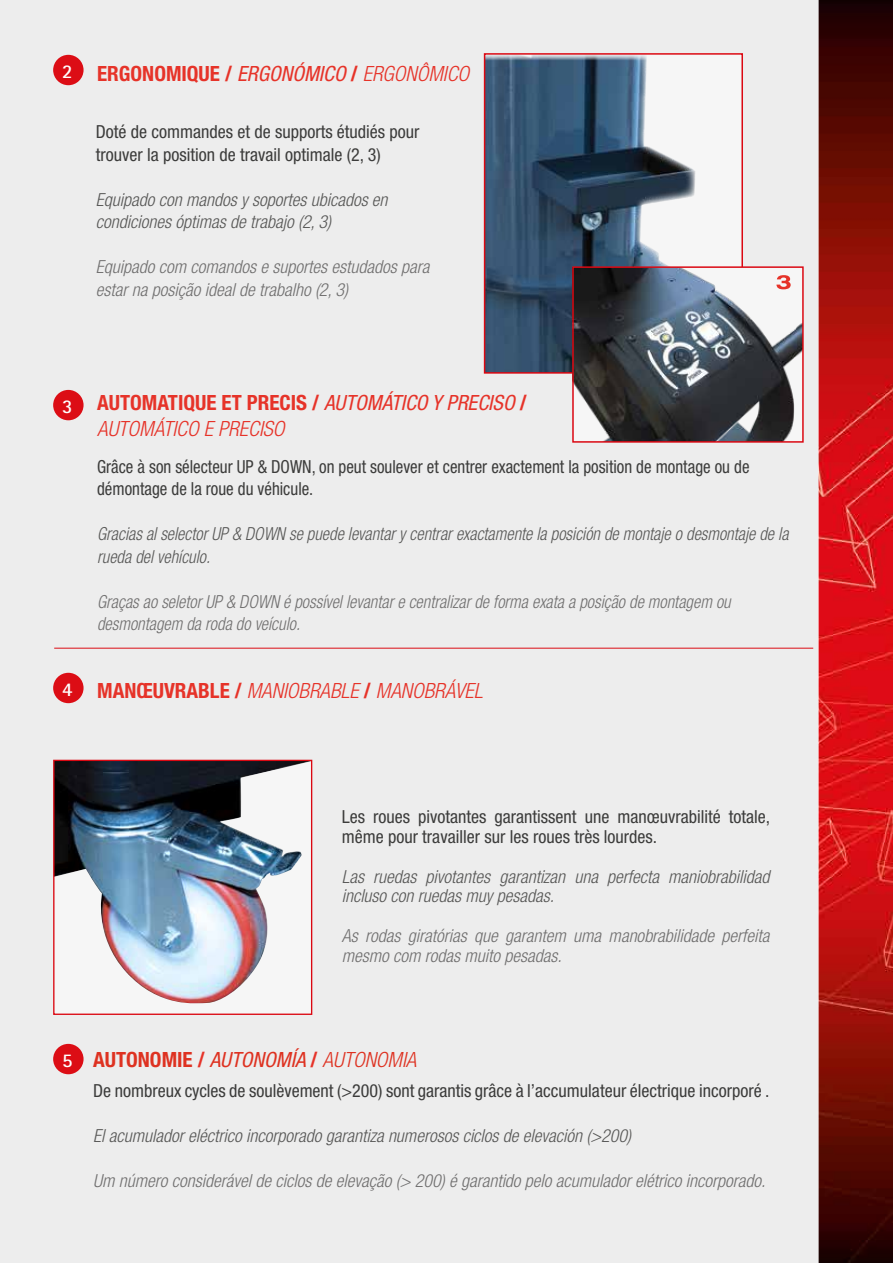
<style>
.page{position:relative;width:893px;height:1263px;background:#fff}
.page>*{position:absolute;margin:0;border:0;box-sizing:border-box;transform-origin:0 0}
.t1{font:700 condensed 21px/25.2px "Helvetica Neue LT Std";color:#e63329}
.t2{font:italic 300 condensed 21px "Helvetica Neue LT Std";color:#e63329}
.t3{font:700 condensed 21px "Helvetica Neue LT Std";color:#de3221}
.t4{font:700 19.5px "Rotis Sans Serif Std";color:#fff}
.t5{font:condensed 18px/19.8px "Helvetica Neue LT Std";color:#3c3c3b}
.t6{font:italic 300 condensed 18px/19.8px "Helvetica Neue LT Std";color:#706f6f}
.t7{font:italic 300 condensed 18px/19.8px "Helvetica Neue LT Std";color:#575756}
.t8{font:condensed 18px/22.5px "Helvetica Neue LT Std";color:#3c3c3b;scale:.94 1}
.t9{font:italic 300 condensed 18px/22.5px "Helvetica Neue LT Std";color:#706f6f;scale:.94 1}
.t10{font:italic 300 condensed 18px/22.5px "Helvetica Neue LT Std";color:#575756;scale:.94 1}
.s1{font-weight:400;font-style:italic}
.s2{font-weight:300;font-style:italic}
.s3{font-weight:700;font-style:normal}
.s4{color:#e63329}
</style>
<div class="page">
<img style="left:0;top:0;width:893px;height:1263px">
<hr style="left:54px;top:648px;width:759px;height:1px;background:#dc0d15">
<div style="left:53px;top:55px;width:31px;height:30px;background:#dc0d15;border-radius:50%"></div>
<div style="left:53px;top:390px;width:31px;height:30px;background:#dc0d15;border-radius:50%"></div>
<img style="left:55px;top:762px;width:255px;height:246px">
<div style="left:53px;top:760px;width:259px;height:255px;border:1px solid #db0812"></div>
<div style="left:53px;top:673px;width:31px;height:30px;background:#dc0d15;border-radius:50%"></div>
<div style="left:53px;top:1044px;width:31px;height:30px;background:#dc0d15;border-radius:50%"></div>
<svg style="left:487px;top:56px;width:253px;height:315px"></svg>
<div style="left:484px;top:53px;width:259px;height:321px;border:2px solid #db0812"></div>
<img style="left:575px;top:269px;width:226px;height:171px">
<div style="left:572px;top:266px;width:232px;height:177px;border:2px solid #db0812"></div>
<svg style="left:776px;top:275px;width:15px;height:14px"></svg>
<p class="t4" style="left:62px;top:59px;width:12px">2</p>
<p class="t1" style="left:97px;top:61px;width:374px">ERGONOMIQUE / <span class="s1">ERGONÓMICO</span> / <span class="s2">ERGONÔMICO</span></p>
<p class="t5" style="left:96px;top:121px;width:325px;line-height:22.5px">Doté de commandes et de supports étudiés pour trouver la position de travail optimale (2, 3)</p>
<p class="t7" style="left:96px;top:189px;width:293px;line-height:22.5px">Equipado con mandos y soportes ubicados en condiciones óptimas de trabajo (2, 3)</p>
<p class="t6" style="left:96px;top:256px;width:335px;line-height:22.5px">Equipado com comandos e suportes estudados para estar na posição ideal de trabalho (2, 3)</p>
<p class="t4" style="left:62px;top:394px;width:12px">3</p>
<p class="t4" style="left:62px;top:677px;width:12px">4</p>
<p class="t1" style="left:97px;top:390px;width:431px">AUTOMATIQUE ET PRECIS / <span class="s1">AUTOMÁTICO Y PRECISO</span> /<br><span class="s2">AUTOMÁTICO E PRECISO</span></p>
<p class="t8" style="left:97px;top:455px;width:695px">Grâce à son sélecteur UP &amp; DOWN, on peut soulever et centrer exactement la position de montage ou de démontage de la roue du véhicule.</p>
<p class="t10" style="left:97px;top:523px;width:737px">Gracias al selector UP &amp; DOWN se puede levantar y centrar exactamente la posición de montaje o desmontaje de la rueda del vehículo.</p>
<p class="t9" style="left:97px;top:591px;width:675px">Graças ao seletor UP &amp; DOWN é possível levantar e centralizar de forma exata a posição de montagem ou desmontagem da roda do veículo.</p>
<p class="t2" style="left:97px;top:678px;width:387px"><span class="s3">MANŒUVRABLE /</span> MANIOBRABLE <span class="s3">/</span> MANOBRÁVEL</p>
<p class="t5" style="left:342px;top:807px;width:430px">Les roues pivotantes garantissent une manœuvrabilité totale, même pour travailler sur les roues très lourdes.</p>
<p class="t7" style="left:342px;top:867px;width:429px">Las ruedas pivotantes garantizan una perfecta maniobrabilidad incluso con ruedas muy pesadas.</p>
<p class="t6" style="left:342px;top:926px;width:429px">As rodas giratórias que garantem uma manobrabilidade perfeita mesmo com rodas muito pesadas.</p>
<p class="t4" style="left:62px;top:1048px;width:12px">5</p>
<p class="t3" style="left:93px;top:1046px;width:325px">AUTONOMIE <span class="s4">/</span> <span class="s1">AUTONOMÍA</span> <span class="s4">/</span> <span class="s2">AUTONOMIA</span></p>
<p class="t5" style="left:93px;top:1081px;width:678px">De nombreux cycles de soulèvement (&gt;200) sont garantis grâce à l’accumulateur électrique incorporé .</p>
<p class="t7" style="left:93px;top:1126px;width:539px">El acumulador eléctrico incorporado garantiza numerosos ciclos de elevación (&gt;200)</p>
<p class="t6" style="left:93px;top:1171px;width:674px">Um número considerável de ciclos de elevação (&gt; 200) é garantido pelo acumulador elétrico incorporado.</p>
</div>
